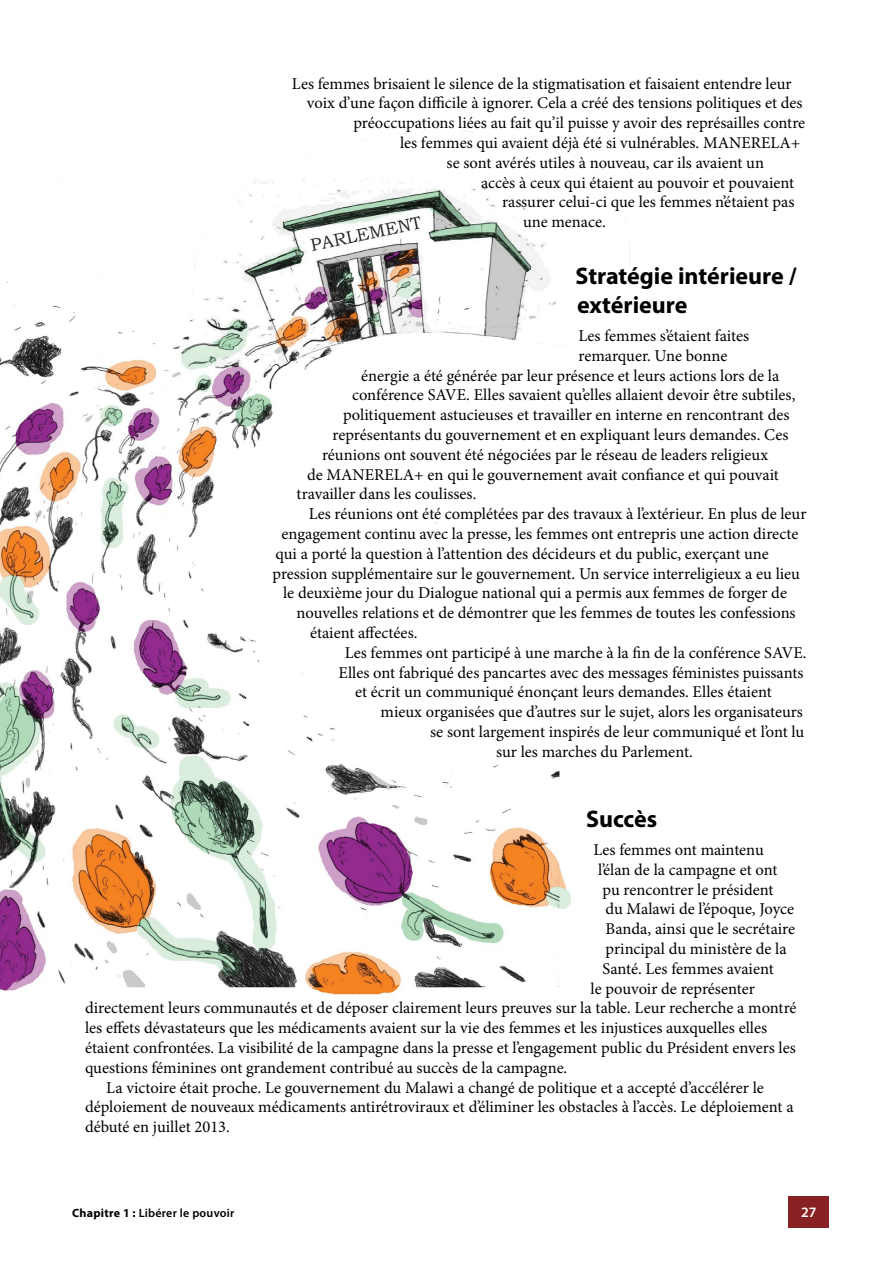
<style>
.page{position:relative;width:893px;height:1263px;background:#fff}
.page>*{position:absolute;margin:0;border:0;box-sizing:border-box;transform-origin:0 0}
.heading-4-lev-5{font:700 24px/28.8px "Myriad Pro";color:#000}
.body-copy-5{font:16.5px "Minion Pro";color:#000}
.body-copy-indent-5{font:16.5px/19.8px "Minion Pro";color:#000}
.t1{font:600 14.4px "Myriad Pro";color:#fff}
.t2{font:600 12px "Myriad Pro";letter-spacing:.02em;color:#000}
.s1{font-weight:700}
</style>
<div class="page">
<img style="left:0;top:178px;width:630px;height:817px">
<div style="left:788px;top:1196px;width:41px;height:32px;background:#882124"></div>
<p class="body-copy-5" style="left:292px;top:72px;width:501px">Les femmes brisaient le silence de la stigmatisation et faisaient entendre leur</p>
<p class="body-copy-5" style="left:307px;top:92px;width:497px">voix d’une façon difficile à ignorer. Cela a créé des tensions politiques et des</p>
<p class="body-copy-5" style="left:353px;top:112px;width:453px">préoccupations liées au fait qu’il puisse y avoir des représailles contre</p>
<p class="body-copy-5" style="left:400px;top:132px;width:402px">les femmes qui avaient déjà été si vulnérables. MANERELA+</p>
<p class="body-copy-5" style="left:446px;top:151px;width:319px">se sont avérés utiles à nouveau, car ils avaient un</p>
<p class="body-copy-5" style="left:481px;top:171px;width:315px">accès à ceux qui étaient au pouvoir et pouvaient</p>
<p class="body-copy-5" style="left:502px;top:191px;width:294px">rassurer celui-ci que les femmes n’étaient pas</p>
<p class="body-copy-5" style="left:523px;top:211px;width:84px">une menace.</p>
<p class="heading-4-lev-5" style="left:576px;top:261px;width:223px">Stratégie intérieure / extérieure</p>
<p class="body-copy-5" style="left:579px;top:325px;width:172px">Les femmes s’étaient faites</p>
<p class="body-copy-5" style="left:579px;top:344px;width:150px">remarquer. Une bonne</p>
<p class="body-copy-5" style="left:361px;top:364px;width:420px">énergie a été générée par leur présence et leurs actions lors de la</p>
<p class="body-copy-5" style="left:352px;top:384px;width:445px">conférence SAVE. Elles savaient qu’elles allaient devoir être subtiles,</p>
<p class="body-copy-5" style="left:343px;top:404px;width:448px">politiquement astucieuses et travailler en interne en rencontrant des</p>
<p class="body-copy-5" style="left:333px;top:424px;width:457px">représentants du gouvernement et en expliquant leurs demandes. Ces</p>
<p class="body-copy-5" style="left:322px;top:443px;width:448px">réunions ont souvent été négociées par le réseau de leaders religieux</p>
<p class="body-copy-5" style="left:307px;top:463px;width:473px">de MANERELA+ en qui le gouvernement avait confiance et qui pouvait</p>
<p class="body-copy-5" style="left:297px;top:483px;width:181px">travailler dans les coulisses.</p>
<p class="body-copy-indent-5" style="left:309px;top:504px;width:499px">Les réunions ont été complétées par des travaux à l’extérieur. En plus de leur</p>
<p class="body-copy-indent-5" style="left:282px;top:524px;width:518px">engagement continu avec la presse, les femmes ont entrepris une action directe</p>
<p class="body-copy-indent-5" style="left:276px;top:544px;width:495px">qui a porté la question à l’attention des décideurs et du public, exerçant une</p>
<p class="body-copy-indent-5" style="left:273px;top:563px;width:529px">pression supplémentaire sur le gouvernement. Un service interreligieux a eu lieu</p>
<p class="body-copy-indent-5" style="left:283px;top:583px;width:505px">le deuxième jour du Dialogue national qui a permis aux femmes de forger de</p>
<p class="body-copy-indent-5" style="left:297px;top:603px;width:501px">nouvelles relations et de démontrer que les femmes de toutes les confessions</p>
<p class="body-copy-indent-5" style="left:310px;top:623px;width:109px">étaient affectées.</p>
<p class="body-copy-indent-5" style="left:345px;top:643px;width:463px">Les femmes ont participé à une marche à la fin de la conférence SAVE.</p>
<p class="body-copy-indent-5" style="left:339px;top:662px;width:466px">Elles ont fabriqué des pancartes avec des messages féministes puissants</p>
<p class="body-copy-indent-5" style="left:355px;top:682px;width:418px">et écrit un communiqué énonçant leurs demandes. Elles étaient</p>
<p class="body-copy-indent-5" style="left:381px;top:702px;width:424px">mieux organisées que d’autres sur le sujet, alors les organisateurs</p>
<p class="body-copy-indent-5" style="left:430px;top:722px;width:376px">se sont largement inspirés de leur communiqué et l’ont lu</p>
<p class="body-copy-indent-5" style="left:496px;top:742px;width:198px">sur les marches du Parlement.</p>
<p class="heading-4-lev-5" style="left:586px;top:803px;width:73px">Succès</p>
<p class="body-copy-5" style="left:594px;top:839px;width:172px">Les femmes ont maintenu</p>
<p class="body-copy-5" style="left:598px;top:858px;width:181px">l’élan de la campagne et ont</p>
<p class="body-copy-5" style="left:603px;top:878px;width:172px">pu rencontrer le président</p>
<p class="body-copy-5" style="left:606px;top:898px;width:190px">du Malawi de l’époque, Joyce</p>
<p class="body-copy-5" style="left:606px;top:918px;width:191px">Banda, ainsi que le secrétaire</p>
<p class="body-copy-5" style="left:606px;top:938px;width:183px">principal du ministère de la</p>
<p class="body-copy-5" style="left:603px;top:957px;width:173px">Santé. Les femmes avaient</p>
<p class="body-copy-5" style="left:591px;top:977px;width:166px">le pouvoir de représenter</p>
<p class="body-copy-5" style="left:85px;top:997px;width:713px">directement leurs communautés et de déposer clairement leurs preuves sur la table. Leur recherche a montré</p>
<p class="body-copy-5" style="left:85px;top:1017px;width:684px">les effets dévastateurs que les médicaments avaient sur la vie des femmes et les injustices auxquelles elles</p>
<p class="body-copy-5" style="left:85px;top:1037px;width:712px">étaient confrontées. La visibilité de la campagne dans la presse et l’engagement public du Président envers les</p>
<p class="body-copy-5" style="left:85px;top:1056px;width:484px">questions féminines ont grandement contribué au succès de la campagne.</p>
<p class="body-copy-indent-5" style="left:85px;top:1077px;width:710px;text-indent:21px">La victoire était proche. Le gouvernement du Malawi a changé de politique et a accepté d’accélérer le déploiement de nouveaux médicaments antirétroviraux et d’éliminer les obstacles à l’accès. Le déploiement a débuté en juillet 2013.</p>
<p class="t2" style="left:72px;top:1205px;width:164px"><span class="s1">Chapitre 1 :</span> Libérer le pouvoir</p>
<p class="t1" style="left:801px;top:1203px;width:17px">27</p>
</div>
